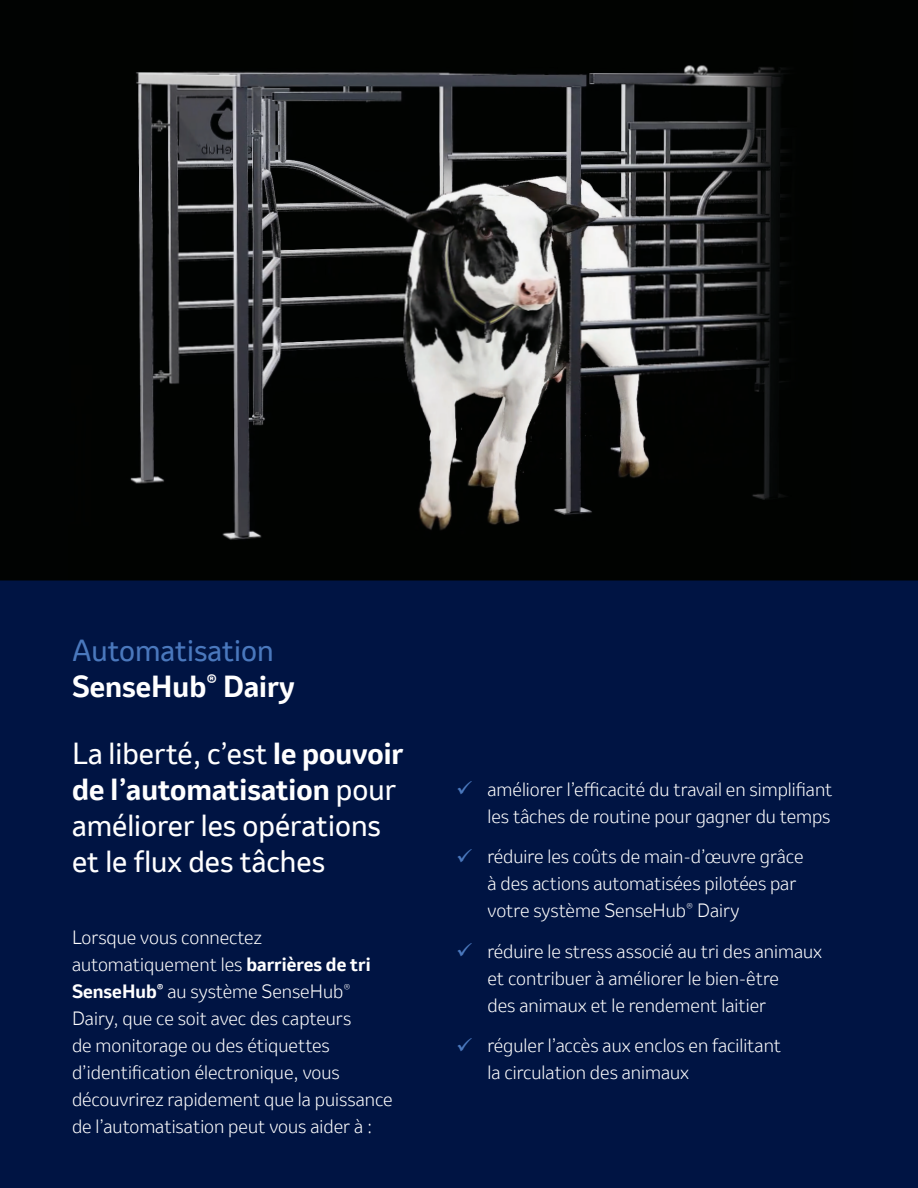
<style>
.page{position:relative;width:918px;height:1188px;background:#001443}
.page>*{position:absolute;margin:0;border:0;box-sizing:border-box;transform-origin:0 0}
.t1{font:28.5px/36px "Invention";color:#fff}
.t2{font:28.5px "Invention";color:#4a78bd}
.t3{font:700 28.5px "Invention";color:#fff}
.body{font:300 18px/27px "Invention";color:#fff}
.s1{font-weight:700}
</style>
<div class="page">
<img style="left:0;top:0;width:918px;height:580px">
<p class="t2" style="left:72px;top:630px;width:203px">Automatisation</p>
<p class="t3" style="left:72px;top:665px;width:224px">SenseHub<sup>®</sup> Dairy</p>
<p class="t1" style="left:72px;top:735px;width:333px">La liberté, c’est <span class="s1">le pouvoir de l’automatisation</span> pour améliorer les opérations et le flux des tâches</p>
<p class="body" style="left:72px;top:924px;width:322px">Lorsque vous connectez automatiquement les <span class="s1">barrières de tri SenseHub</span><sup>®</sup> au système SenseHub<sup>® </sup>Dairy, que ce soit avec des capteurs<br>de monitorage ou des étiquettes d’identification électronique, vous découvrirez rapidement que la puissance de l’automatisation peut vous aider à :</p>
<p class="body" style="left:488px;top:776px;width:347px">améliorer l’efficacité du travail en simplifiant les tâches de routine pour gagner du temps</p>
<p class="body" style="left:488px;top:843px;width:318px">réduire les coûts de main-d’œuvre grâce à des actions automatisées pilotées par votre système SenseHub<sup>®</sup> Dairy</p>
<p class="body" style="left:488px;top:938px;width:336px">réduire le stress associé au tri des animaux et contribuer à améliorer le bien-être<br>des animaux et le rendement laitier</p>
<p class="body" style="left:488px;top:1032px;width:295px">réguler l’accès aux enclos en facilitant la circulation des animaux</p>
</div>
